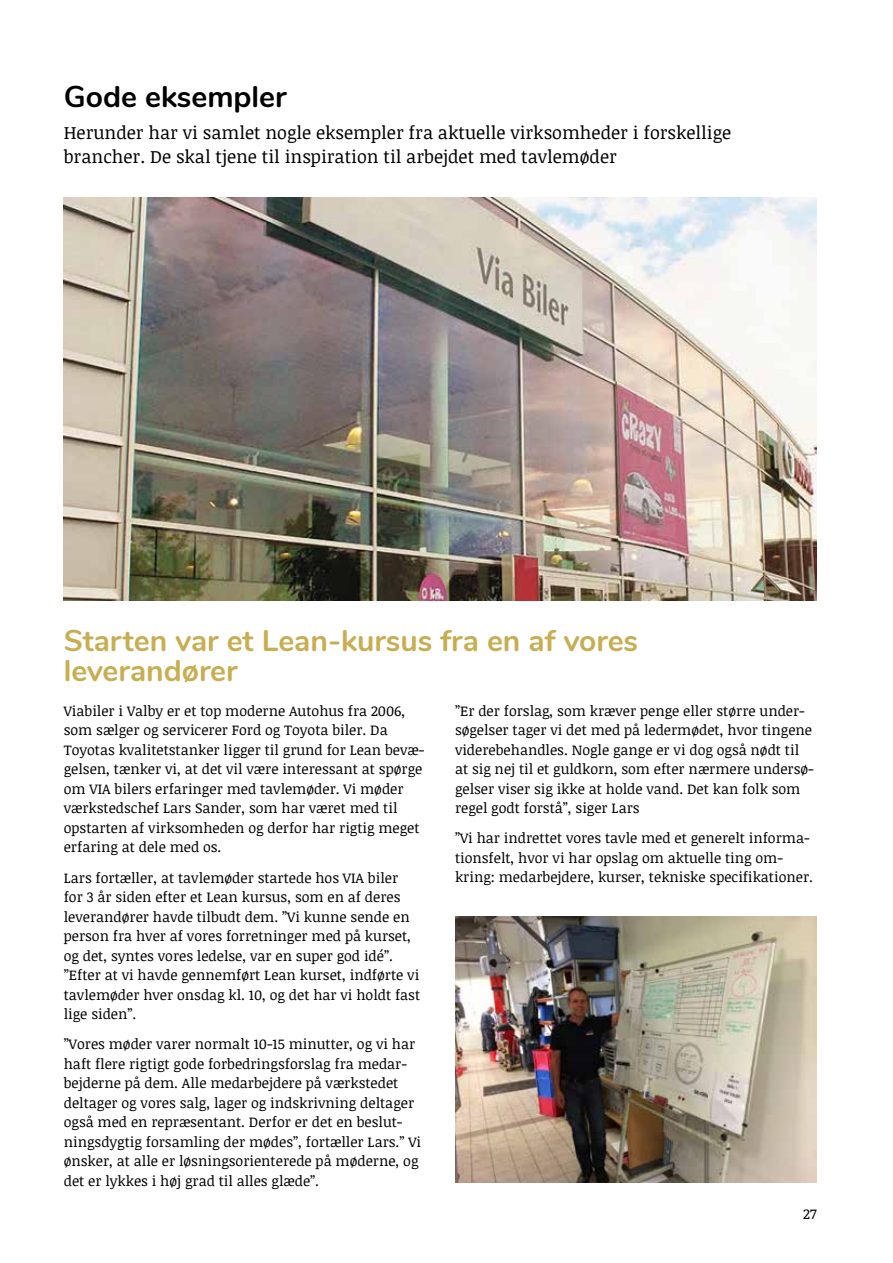
<style>
.page{position:relative;width:893px;height:1263px;background:#fff}
.page>*{position:absolute;margin:0;border:0;box-sizing:border-box;transform-origin:0 0}
.t1{font:700 30px/30px "Nunito";color:#c8ae52}
.t2{font:700 30px "Nunito";color:#000}
.t3{font:18px/24px "Noticia Text";color:#000}
.t4{font:14.25px/19.5px "Noticia Text";color:#000}
</style>
<div class="page">
<img style="left:64px;top:198px;width:752px;height:403px">
<img style="left:455px;top:916px;width:361px;height:266px">
<h1 class="t2" style="left:64px;top:74px;width:224px">Gode eksempler</h1>
<p class="t3" style="left:64px;top:120px;width:669px">Herunder har vi samlet nogle eksempler fra aktuelle virksomheder i forskellige brancher. De skal tjene til inspiration til arbejdet med tavlemøder</p>
<h1 class="t1" style="left:64px;top:624px;width:576px">Starten var et Lean-kursus fra en af vores leverandører</h1>
<p class="t4" style="left:64px;top:701px;width:362px">Viabiler i Valby er et top moderne Autohus fra 2006, som sælger og servicerer Ford og Toyota biler. Da Toyotas kvalitetstanker ligger til grund for Lean bevæ&shy;gelsen, tænker vi, at det vil være interessant at spørge om VIA bilers erfaringer med tavlemøder. Vi møder værkstedschef Lars Sander, som har været med til opstarten af virksomheden og derfor har rigtig meget erfaring at dele med os.</p>
<p class="t4" style="left:64px;top:867px;width:358px">Lars fortæller, at tavlemøder startede hos VIA biler for 3 år siden efter et Lean kursus, som en af deres leverandører havde tilbudt dem. ”Vi kunne sende en person fra hver af vores forretninger med på kurset, og det, syntes vores ledelse, var en super god idé”. ”Efter at vi havde gennemført Lean kurset, indførte vi tavlemøder hver onsdag kl. 10, og det har vi holdt fast lige siden”.</p>
<p class="t4" style="left:64px;top:1034px;width:359px">”Vores møder varer normalt 10-15 minutter, og vi har haft flere rigtigt gode forbedringsforslag fra medar&shy;bejderne på dem. Alle medarbejdere på værkstedet deltager og vores salg, lager og indskrivning deltager også med en repræsentant. Derfor er det en beslut&shy;ningsdygtig forsamling der mødes”, fortæller Lars.” Vi ønsker, at alle er løsningsorienterede på møderne, og det er lykkes i høj grad til alles glæde”.</p>
<p class="t4" style="left:455px;top:700px;width:360px">”Er der forslag, som kræver penge eller større under&shy;søgelser tager vi det med på ledermødet, hvor tingene viderebehandles. Nogle gange er vi dog også nødt til at sig nej til et guldkorn, som efter nærmere undersø&shy;gelser viser sig ikke at holde vand. Det kan folk som regel godt forstå”, siger Lars</p>
<p class="t4" style="left:455px;top:828px;width:359px">”Vi har indrettet vores tavle med et generelt informa&shy;tionsfelt, hvor vi har opslag om aktuelle ting om&shy;kring: medarbejdere, kurser, tekniske specifikationer.</p>
<p class="t4" style="left:803px;top:1203px;width:15px">27</p>
</div>
